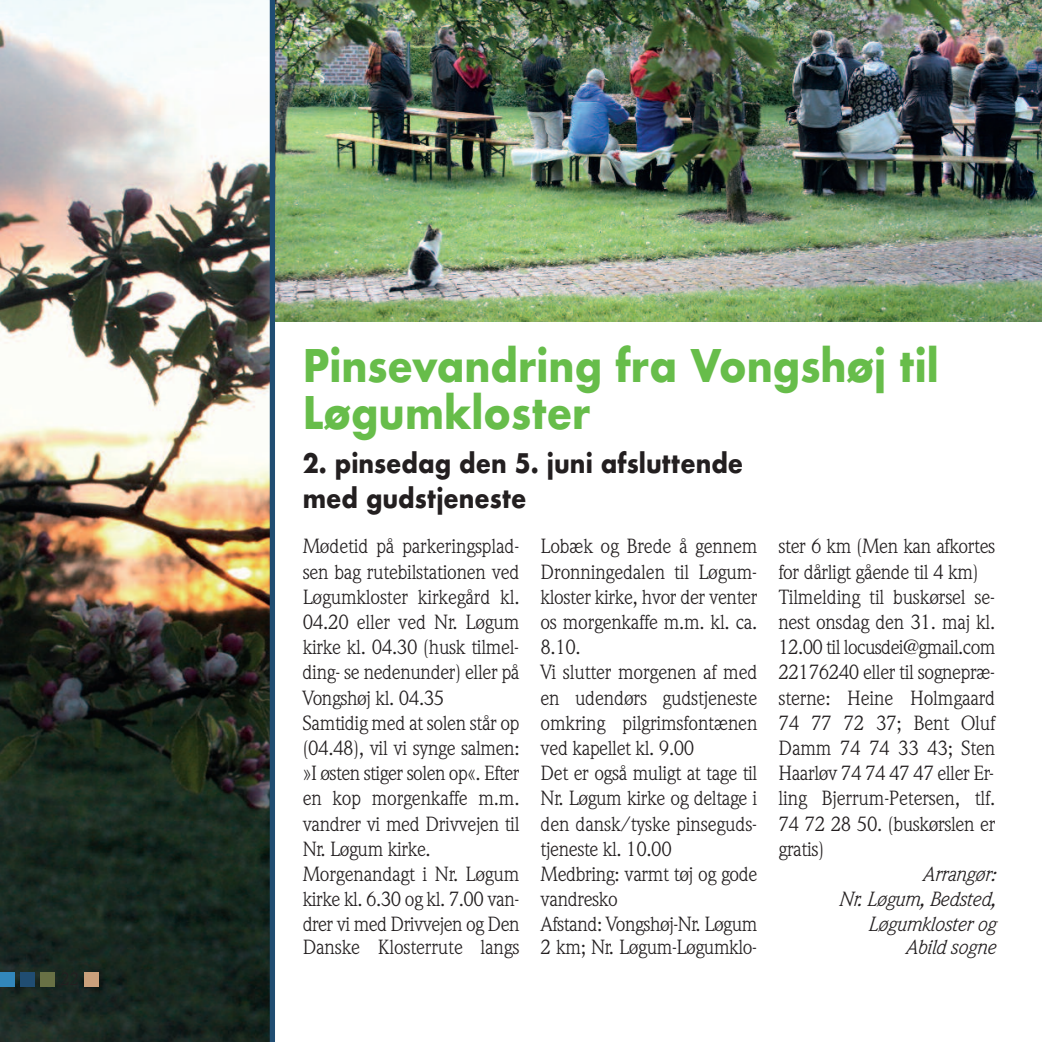
<style>
.page{position:relative;width:1042px;height:1042px;background:#fff}
.page>*{position:absolute;margin:0;border:0;box-sizing:border-box;transform-origin:0 0}
.t1{font:700 43.75px/47.2px "Futura";color:#67bd4a;scale:.9 1}
.t2{font:700 26.25px/35px "Futura";color:#231f20;scale:.9 1}
.t3{font:20.12px/25.2px "Weidemann";letter-spacing:-.02em;color:#231f20}
.t4{font:italic 20.12px/25.2px "Weidemann";letter-spacing:-.02em;color:#231f20;text-align:right}
</style>
<div class="page">
<img style="left:0;top:0;width:270px;height:1042px">
<div style="left:84px;top:972px;width:15px;height:15px;background:#c9a07b"></div>
<div style="left:0;top:972px;width:15px;height:15px;background:#3287bb"></div>
<div style="left:20px;top:972px;width:15px;height:15px;background:#204d72"></div>
<div style="left:40px;top:972px;width:15px;height:15px;background:#687145"></div>
<img style="left:275px;top:0;width:767px;height:321px">
<div style="left:270px;top:0;width:5px;height:1042px;background:#204d72"></div>
<h1 class="t1" style="left:303px;top:341px;width:708px">Pinsevandring fra Vongshøj til<br>Løgumkloster</h1>
<h2 class="t2" style="left:303px;top:445px;width:491px">2. pinsedag den 5. juni afsluttende med gudstjeneste</h2>
<p class="t3" style="left:303px;top:535px;width:218px">Mødetid på parkeringsplad&shy;sen bag rutebilstationen ved<br>Løgumkloster kirkegård kl.<br>04.20 eller ved Nr. Løgum kirke kl. 04.30 (husk tilmel&shy;ding- se nedenunder) eller på<br>Vongshøj kl. 04.35<br>Samtidig med at solen står op (04.48), vil vi synge salmen: »I østen stiger solen op«. Efter en kop morgenkaffe m.m. vandrer vi med Drivvejen til<br>Nr. Løgum kirke.<br>Morgenandagt i Nr. Løgum kirke kl. 6.30 og kl. 7.00 van&shy;drer vi med Drivvejen og Den</p>
<p class="t3" style="left:303px;top:936px;width:218px">Danske Klosterrute langs</p>
<p class="t3" style="left:540px;top:535px;width:218px">Lobæk og Brede å gennem<br>Dronningedalen til Løgum&shy;kloster kirke, hvor der venter os morgenkaffe m.m. kl. ca.<br>8.10.<br>Vi slutter morgenen af med en udendørs gudstjeneste omkring pilgrimsfontænen ved kapellet kl. 9.00<br>Det er også muligt at tage til<br>Nr. Løgum kirke og deltage i den dansk/tyske pinseguds&shy;tjeneste kl. 10.00<br>Medbring: varmt tøj og gode vandresko<br>Afstand: Vongshøj-Nr. Løgum</p>
<p class="t3" style="left:540px;top:936px;width:218px">2 km; Nr. Løgum-Løgumklo-</p>
<p class="t3" style="left:778px;top:535px;width:218px">ster 6 km (Men kan afkortes for dårligt gående til 4 km)<br>Tilmelding til buskørsel se&shy;nest onsdag den 31. maj kl.<br>12.00 til locusdei@gmail.com<br>22176240 eller til sognepræ&shy;sterne: Heine Holmgaard<br>74 77 72 37; Bent Oluf<br>Damm 74 74 33 43; Sten<br>Haarløv 74 74 47 47 eller Er&shy;ling Bjerrum-Petersen, tlf.<br>74 72 28 50. (buskørslen er gratis)</p>
<p class="t4" style="left:838px;top:863px;width:159px">Arrangør:<br>Nr. Løgum, Bedsted,<br>Løgumkloster og</p>
<p class="t4" style="left:904px;top:936px;width:92px">Abild sogne</p>
</div>
